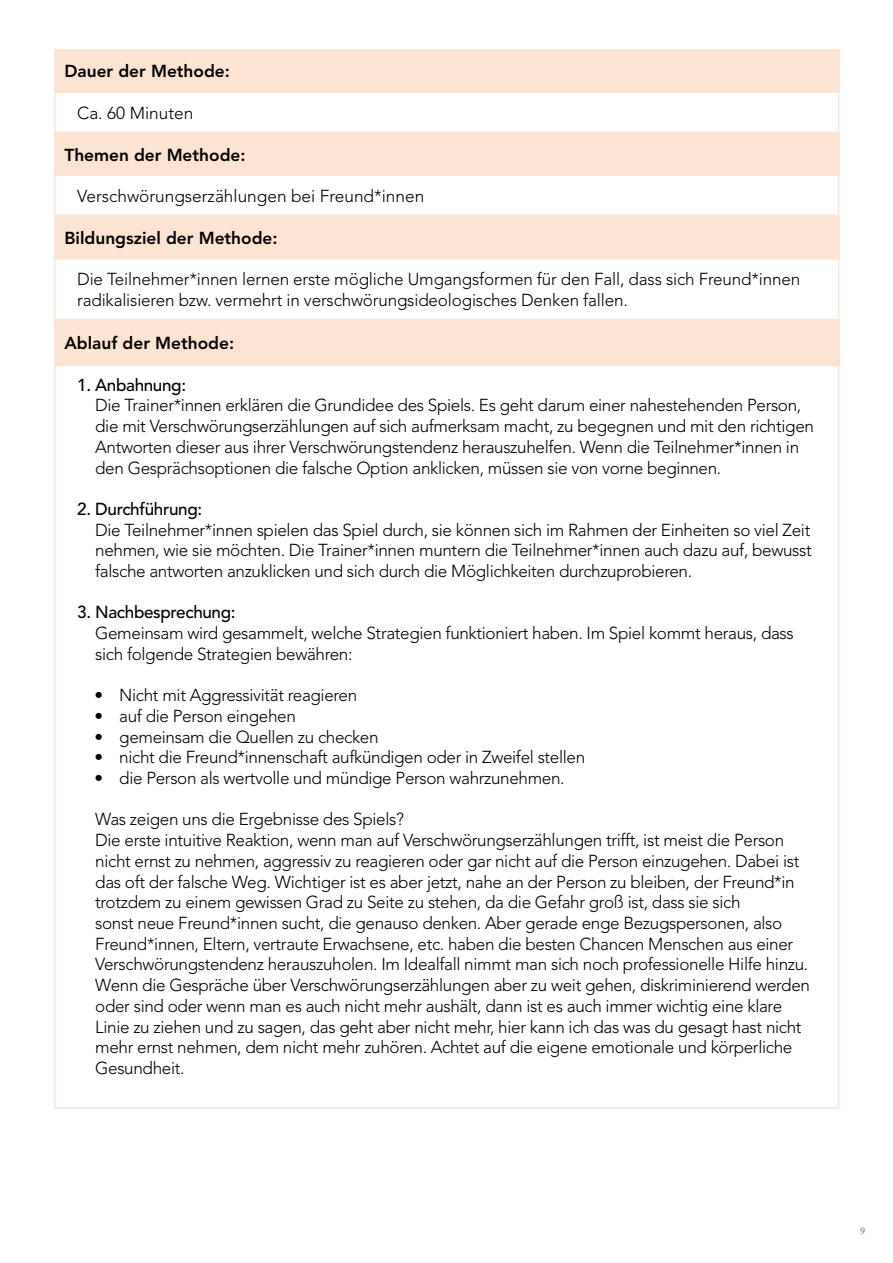
<style>
.page{position:relative;width:893px;height:1263px;background:#fff}
.page>*{position:absolute;margin:0;border:0;box-sizing:border-box;transform-origin:0 0}
.t1{font:300 17.25px/20.7px "Avenir LT Pro";letter-spacing:-.02em;color:#000}
.t2{font:800 17.25px "Avenir LT Pro";color:#000}
.t3{font:300 17.25px "Avenir LT Pro";color:#000}
.t4{font:500 17.25px "Avenir LT Pro";letter-spacing:-.02em;color:#000}
.t5{font:10.5px "Minion Pro";color:#706f6f}
</style>
<div class="page">
<div style="left:54px;top:49px;width:785px;height:42px;background:#fde4d2"></div>
<div style="left:54px;top:91px;width:785px;height:42px;border:2px solid #fde4d2"></div>
<div style="left:54px;top:133px;width:785px;height:42px;background:#fde4d2"></div>
<div style="left:54px;top:174px;width:785px;height:42px;border:2px solid #fde4d2"></div>
<div style="left:54px;top:216px;width:785px;height:42px;background:#fde4d2"></div>
<div style="left:54px;top:258px;width:785px;height:62px;border:2px solid #fde4d2"></div>
<div style="left:54px;top:320px;width:785px;height:45px;background:#fde4d2"></div>
<p class="t2" style="left:64px;top:60px;width:167px">Dauer der Methode:</p>
<p class="t3" style="left:77px;top:103px;width:118px">Ca. 60 Minuten</p>
<p class="t2" style="left:64px;top:145px;width:183px">Themen der Methode:</p>
<p class="t3" style="left:77px;top:185px;width:349px">Verschwörungserzählungen bei Freund*innen</p>
<p class="t2" style="left:64px;top:227px;width:215px">Bildungsziel der Methode:</p>
<p class="t1" style="left:77px;top:269px;width:725px">Die Teilnehmer*innen lernen erste mögliche Umgangsformen für den Fall, dass sich Freund*innen radikalisieren bzw. vermehrt in verschwörungsideologisches Denken fallen.</p>
<p class="t2" style="left:64px;top:333px;width:171px">Ablauf der Methode:</p>
<p class="t4" style="left:77px;top:374px;width:110px">1. Anbahnung:</p>
<p class="t1" style="left:95px;top:395px;width:720px">Die Trainer*innen erklären die Grundidee des Spiels. Es geht darum einer nahestehenden Person, die mit Verschwörungserzählungen auf sich aufmerksam macht, zu begegnen und mit den richtigen Antworten dieser aus ihrer Verschwörungstendenz herauszuhelfen. Wenn die Teilnehmer*innen in den Gesprächsoptionen die falsche Option anklicken, müssen sie von vorne beginnen.</p>
<p class="t4" style="left:77px;top:499px;width:126px">2. Durchführung:</p>
<p class="t1" style="left:95px;top:519px;width:718px;text-align:justify">Die Teilnehmer*innen spielen das Spiel durch, sie können sich im Rahmen der Einheiten so viel Zeit nehmen, wie sie möchten. Die Trainer*innen muntern die Teilnehmer*innen auch dazu auf, bewusst falsche antworten anzuklicken und sich durch die Möglichkeiten durchzuprobieren.</p>
<p class="t4" style="left:77px;top:602px;width:160px">3. Nachbesprechung:</p>
<p class="t1" style="left:95px;top:623px;width:700px">Gemeinsam wird gesammelt, welche Strategien funktioniert haben. Im Spiel kommt heraus, dass sich folgende Strategien bewähren:</p>
<p class="t1" style="left:94px;top:685px;width:264px">• Nicht mit Aggressivität reagieren</p>
<p class="t1" style="left:94px;top:706px;width:203px">• auf die Person eingehen</p>
<p class="t1" style="left:94px;top:726px;width:286px">• gemeinsam die Quellen zu checken</p>
<p class="t1" style="left:94px;top:747px;width:492px">• nicht die Freund*innenschaft aufkündigen oder in Zweifel stellen</p>
<p class="t1" style="left:94px;top:768px;width:472px">• die Person als wertvolle und mündige Person wahrzunehmen.</p>
<p class="t1" style="left:95px;top:809px;width:716px">Was zeigen uns die Ergebnisse des Spiels?<br>Die erste intuitive Reaktion, wenn man auf Verschwörungserzählungen trifft, ist meist die Person nicht ernst zu nehmen, aggressiv zu reagieren oder gar nicht auf die Person einzugehen. Dabei ist das oft der falsche Weg. Wichtiger ist es aber jetzt, nahe an der Person zu bleiben, der Freund*in trotzdem zu einem gewissen Grad zu Seite zu stehen, da die Gefahr groß ist, dass sie sich<br>sonst neue Freund*innen sucht, die genauso denken. Aber gerade enge Bezugspersonen, also Freund*innen, Eltern, vertraute Erwachsene, etc. haben die besten Chancen Menschen aus einer Verschwörungstendenz herauszuholen. Im Idealfall nimmt man sich noch professionelle Hilfe hinzu.<br>Wenn die Gespräche über Verschwörungserzählungen aber zu weit gehen, diskriminierend werden oder sind oder wenn man es auch nicht mehr aushält, dann ist es auch immer wichtig eine klare Linie zu ziehen und zu sagen, das geht aber nicht mehr, hier kann ich das was du gesagt hast nicht mehr ernst nehmen, dem nicht mehr zuhören. Achtet auf die eigene emotionale und körperliche Gesundheit.</p>
<p class="t5" style="left:860px;top:1223px;width:7px">9</p>
</div>
